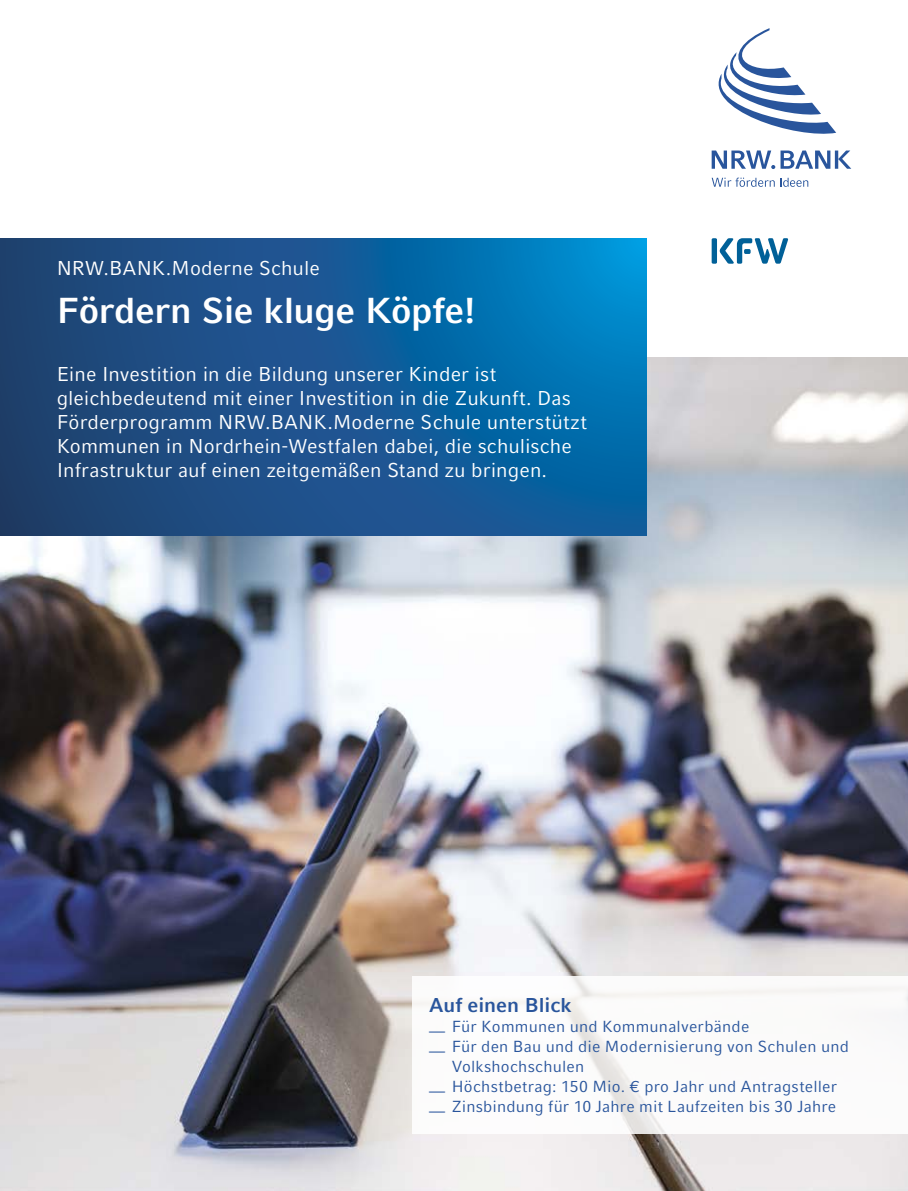
<style>
.page{position:relative;width:908px;height:1191px;background:#fff}
.page>*{position:absolute;margin:0;border:0;box-sizing:border-box;transform-origin:0 0}
.HL_T_HL{font:700 36px "Compatil Fact LT Pro";letter-spacing:-.01em;color:#fff}
.HL_T_Vorspann{font:20px/24px "Compatil Fact LT Pro";letter-spacing:.005em;color:#fff}
.HL_T_P_HL{font:20px "Compatil Fact LT Pro";letter-spacing:.005em;color:#fff}
.HL_HL_Infokasten{font:700 20px "Compatil Fact LT Pro";color:#29559c}
.t1{font:16px/20px "Compatil Fact LT Pro";letter-spacing:.01em;color:#29559c}
</style>
<div class="page">
<img style="left:0;top:357px;width:907px;height:834px">
<svg style="left:0;top:238px;width:646px;height:298px;background:#145993"></svg>
<svg style="left:711px;top:150px;width:139px;height:19px"></svg>
<svg style="left:718px;top:28px;width:117px;height:106px"></svg>
<svg style="left:711px;top:178px;width:63px;height:9px"></svg>
<svg style="left:780px;top:178px;width:27px;height:9px"></svg>
<div style="left:412px;top:976px;width:495px;height:158px;background:#fff"></div>
<div style="left:711px;top:238px;width:5px;height:26px;background:#006098;border-radius:2px"></div>
<svg style="left:719px;top:238px;width:68px;height:26px"></svg>
<h1 class="HL_T_P_HL" style="left:57px;top:256px;width:264px">NRW.BANK.Moderne Schule</h1>
<h2 class="HL_T_HL" style="left:57px;top:290px;width:420px">Fördern Sie kluge Köpfe!</h2>
<p class="HL_T_Vorspann" style="left:57px;top:362px;width:531px">Eine Investition in die Bildung unserer Kinder ist gleichbedeutend mit einer Investition in die Zukunft. Das Förderprogramm NRW.BANK.Moderne Schule unterstützt Kommunen in Nordrhein-Westfalen dabei, die schulische Infrastruktur auf einen zeitgemäßen Stand zu bringen.</p>
<h3 class="HL_HL_Infokasten" style="left:429px;top:993px;width:144px">Auf einen Blick</h3>
<p class="t1" style="left:429px;top:1016px;width:322px">— Für Kommunen und Kommunalverbände</p>
<p class="t1" style="left:451px;top:1036px;width:398px;text-indent:-23px">— Für den Bau und die Modernisierung von Schulen und<br>Volkshochschulen</p>
<p class="t1" style="left:429px;top:1076px;width:409px">— Höchstbetrag: 150 Mio. € pro Jahr und Antragsteller</p>
<p class="t1" style="left:429px;top:1096px;width:408px">— Zinsbindung für 10 Jahre mit Laufzeiten bis 30 Jahre</p>
</div>
